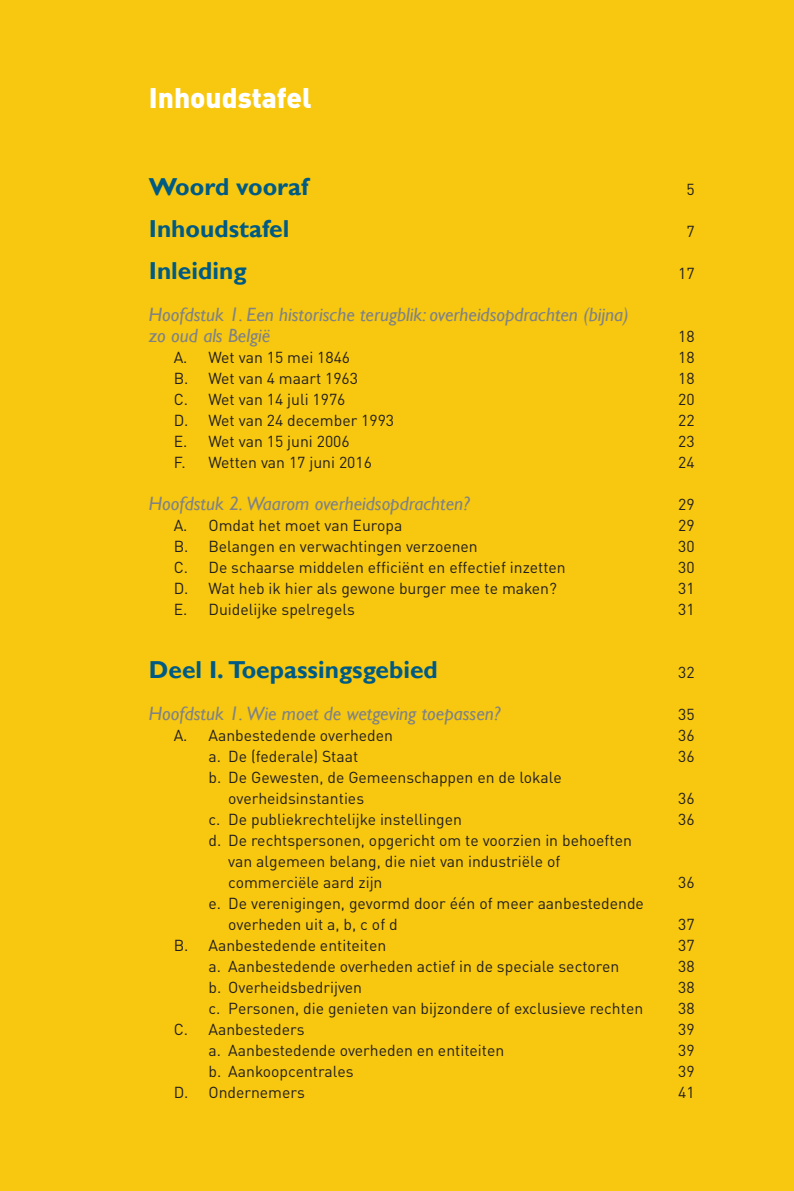
<style>
.page{position:relative;width:794px;height:1191px;background:#f7c80f}
.page>*{position:absolute;margin:0;border:0;box-sizing:border-box;transform-origin:0 0}
.t1{font:900 28px "DIN Pro";color:#fff}
.t2{font:700 24.5px "Gill Sans";color:#005a83}
.t3{font:italic 19.25px/21px "Gill Sans";color:#808285}
.t4{font:15.75px/21px "DIN Pro";color:#231f20}
</style>
<div class="page">
<h1 class="t1" style="left:149px;top:76px;width:164px">Inhoudstafel</h1>
<h2 class="t2" style="left:149px;top:172px;width:161px">Woord vooraf</h2>
<p class="t4" style="left:686px;top:177px;width:10px">5</p>
<h2 class="t2" style="left:149px;top:214px;width:142px">Inhoudstafel</h2>
<p class="t4" style="left:686px;top:219px;width:10px">7</p>
<h2 class="t2" style="left:149px;top:256px;width:99px">Inleiding</h2>
<p class="t4" style="left:678px;top:261px;width:18px">17</p>
<p class="t3" style="left:149px;top:304px;width:481px">Hoofdstuk 1. Een historische terugblik: overheidsopdrachten (bijna) zo oud als België</p>
<p class="t4" style="left:678px;top:324px;width:18px">18</p>
<p class="t4" style="left:174px;top:345px;width:178px">A. Wet van 15 mei 1846</p>
<p class="t4" style="left:678px;top:345px;width:18px">18</p>
<p class="t4" style="left:174px;top:366px;width:186px">B. Wet van 4 maart 1963</p>
<p class="t4" style="left:678px;top:366px;width:18px">18</p>
<p class="t4" style="left:174px;top:387px;width:173px">C. Wet van 14 juli 1976</p>
<p class="t4" style="left:678px;top:387px;width:18px">20</p>
<p class="t4" style="left:174px;top:408px;width:222px">D. Wet van 24 december 1993</p>
<p class="t4" style="left:678px;top:408px;width:18px">22</p>
<p class="t4" style="left:174px;top:429px;width:177px">E. Wet van 15 juni 2006</p>
<p class="t4" style="left:678px;top:429px;width:18px">23</p>
<p class="t4" style="left:174px;top:450px;width:200px">F. Wetten van 17 juni 2016</p>
<p class="t4" style="left:678px;top:450px;width:18px">24</p>
<p class="t3" style="left:149px;top:493px;width:322px">Hoofdstuk 2. Waarom overheidsopdrachten?</p>
<p class="t4" style="left:678px;top:492px;width:18px">29</p>
<p class="t4" style="left:174px;top:513px;width:230px">A. Omdat het moet van Europa</p>
<p class="t4" style="left:678px;top:513px;width:18px">29</p>
<p class="t4" style="left:174px;top:534px;width:306px">B. Belangen en verwachtingen verzoenen</p>
<p class="t4" style="left:678px;top:534px;width:18px">30</p>
<p class="t4" style="left:174px;top:555px;width:393px">C. De schaarse middelen efficiënt en effectief inzetten</p>
<p class="t4" style="left:678px;top:555px;width:18px">30</p>
<p class="t4" style="left:174px;top:576px;width:385px">D. Wat heb ik hier als gewone burger mee te maken?</p>
<p class="t4" style="left:678px;top:576px;width:18px">31</p>
<p class="t4" style="left:174px;top:597px;width:183px">E. Duidelijke spelregels</p>
<p class="t4" style="left:678px;top:597px;width:18px">31</p>
<h2 class="t2" style="left:149px;top:655px;width:290px">Deel I. Toepassingsgebied</h2>
<p class="t4" style="left:678px;top:660px;width:18px">32</p>
<p class="t3" style="left:149px;top:703px;width:353px">Hoofdstuk 1. Wie moet de wetgeving toepassen?</p>
<p class="t4" style="left:678px;top:702px;width:18px">35</p>
<p class="t4" style="left:174px;top:723px;width:221px">A. Aanbestedende overheden</p>
<p class="t4" style="left:678px;top:723px;width:18px">36</p>
<p class="t4" style="left:208px;top:744px;width:151px">a. De (federale) Staat</p>
<p class="t4" style="left:678px;top:744px;width:18px">36</p>
<p class="t4" style="left:228px;top:765px;width:335px;text-indent:-20px">b. De Gewesten, de Gemeenschappen en de lokale overheidsinstanties</p>
<p class="t4" style="left:678px;top:786px;width:18px">36</p>
<p class="t4" style="left:208px;top:807px;width:255px">c. De publiekrechtelijke instellingen</p>
<p class="t4" style="left:678px;top:807px;width:18px">36</p>
<p class="t4" style="left:228px;top:828px;width:405px;text-indent:-20px">d. De rechtspersonen, opgericht om te voorzien in behoeften van algemeen belang, die niet van industriële of commerciële aard zijn</p>
<p class="t4" style="left:678px;top:870px;width:18px">36</p>
<p class="t4" style="left:228px;top:891px;width:417px;text-indent:-20px">e. De verenigingen, gevormd door één of meer aanbestedende overheden uit a, b, c of d</p>
<p class="t4" style="left:678px;top:912px;width:18px">37</p>
<p class="t4" style="left:174px;top:933px;width:214px">B. Aanbestedende entiteiten</p>
<p class="t4" style="left:678px;top:933px;width:18px">37</p>
<p class="t4" style="left:208px;top:954px;width:412px">a. Aanbestedende overheden actief in de speciale sectoren</p>
<p class="t4" style="left:678px;top:954px;width:18px">38</p>
<p class="t4" style="left:208px;top:975px;width:155px">b. Overheidsbedrijven</p>
<p class="t4" style="left:678px;top:975px;width:18px">38</p>
<p class="t4" style="left:208px;top:996px;width:436px">c. Personen, die genieten van bijzondere of exclusieve rechten</p>
<p class="t4" style="left:678px;top:996px;width:18px">38</p>
<p class="t4" style="left:174px;top:1017px;width:132px">C. Aanbesteders</p>
<p class="t4" style="left:678px;top:1017px;width:18px">39</p>
<p class="t4" style="left:208px;top:1038px;width:297px">a. Aanbestedende overheden en entiteiten</p>
<p class="t4" style="left:678px;top:1038px;width:18px">39</p>
<p class="t4" style="left:208px;top:1059px;width:147px">b. Aankoopcentrales</p>
<p class="t4" style="left:678px;top:1059px;width:18px">39</p>
<p class="t4" style="left:174px;top:1080px;width:133px">D. Ondernemers</p>
<p class="t4" style="left:678px;top:1080px;width:18px">41</p>
</div>
